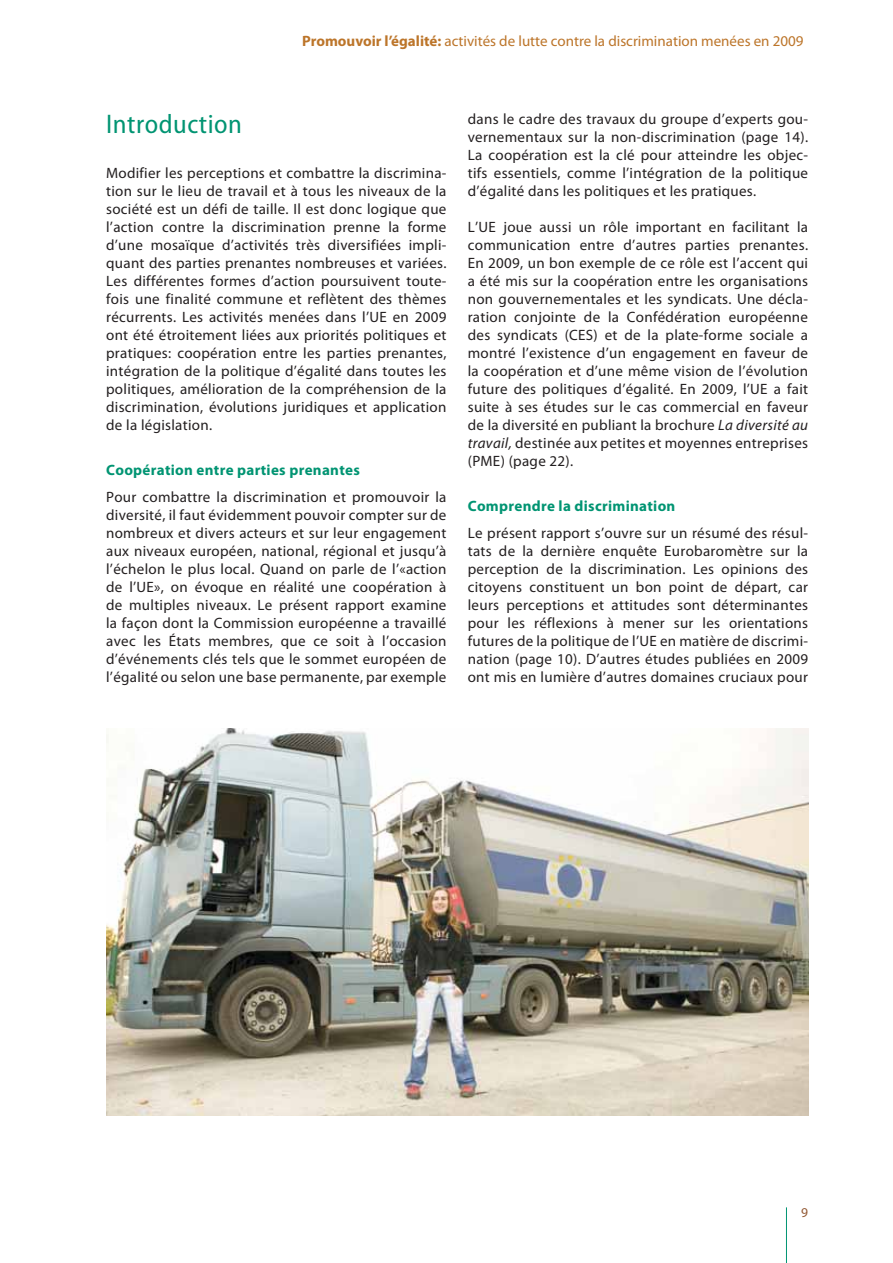
<style>
.page{position:relative;width:893px;height:1263px;background:#fff}
.page>*{position:absolute;margin:0;border:0;box-sizing:border-box;transform-origin:0 0}
.t1{font:semi-condensed 27px "Myriad Pro";letter-spacing:.02em;color:#009472}
.t2{font:15px/18px "Myriad Pro";letter-spacing:.02em;color:#231f20;text-align:justify}
.t3{font:15px "Myriad Pro";color:#bc752a}
.t4{font:700 15px "Myriad Pro";letter-spacing:.02em;color:#009472}
.t5{font:13.5px "Myriad Pro";color:#925833}
.s1{font-weight:700}
.s2{font-style:italic}
</style>
<div class="page">
<hr style="left:786px;top:1207px;width:1px;height:56px;background:#009472">
<img style="left:106px;top:729px;width:702px;height:387px">
<p class="t3" style="left:302px;top:35px;width:503px"><span class="s1">Promouvoir l’égalité:</span> activités de lutte contre la discrimination menées en 2009</p>
<h1 class="t1" style="left:106px;top:114px;width:137px">Introduction</h1>
<p class="t2" style="left:106px;top:166px;width:342px">Modifier les perceptions et combattre la discrimina&shy;tion sur le lieu de travail et à tous les niveaux de la société est un défi de taille. Il est donc logique que l’action contre la discrimination prenne la forme d’une mosaïque d’activités très diversifiées impli&shy;quant des parties prenantes nombreuses et variées.<br>Les différentes formes d’action poursuivent toute&shy;fois une finalité commune et reflètent des thèmes récurrents. Les activités menées dans l’UE en 2009 ont été étroitement liées aux priorités politiques et pratiques: coopération entre les parties prenantes, intégration de la politique d’égalité dans toutes les politiques, amélioration de la compréhension de la discrimination, évolutions juridiques et application de la législation.</p>
<p class="t4" style="left:106px;top:465px;width:255px">Coopération entre parties prenantes</p>
<p class="t2" style="left:106px;top:490px;width:342px">Pour combattre la discrimination et promouvoir la diversité, il faut évidemment pouvoir compter sur de nombreux et divers acteurs et sur leur engagement aux niveaux européen, national, régional et jusqu’à l’échelon le plus local. Quand on parle de l’«action de l’UE», on évoque en réalité une coopération à de multiples niveaux. Le présent rapport examine la façon dont la Commission européenne a travaillé avec les États membres, que ce soit à l’occasion d’événements clés tels que le sommet européen de l’égalité ou selon une base permanente, par exemple</p>
<p class="t2" style="left:468px;top:112px;width:342px">dans le cadre des travaux du groupe d’experts gou&shy;vernementaux sur la non-discrimination (page 14).<br>La coopération est la clé pour atteindre les objec&shy;tifs essentiels, comme l’intégration de la politique d’égalité dans les politiques et les pratiques.</p>
<p class="t2" style="left:468px;top:220px;width:342px">L’UE joue aussi un rôle important en facilitant la communication entre d’autres parties prenantes.<br>En 2009, un bon exemple de ce rôle est l’accent qui a été mis sur la coopération entre les organisations non gouvernementales et les syndicats. Une décla&shy;ration conjointe de la Confédération européenne des syndicats (CES) et de la plate-forme sociale a montré l’existence d’un engagement en faveur de la coopération et d’une même vision de l’évolution future des politiques d’égalité. En 2009, l’UE a fait suite à ses études sur le cas commercial en faveur de la diversité en publiant la brochure <span class="s2">La diversité au travail,</span> destinée aux petites et moyennes entreprises (PME) (page 22).</p>
<p class="t4" style="left:468px;top:501px;width:209px">Comprendre la discrimination</p>
<p class="t2" style="left:468px;top:526px;width:342px">Le présent rapport s’ouvre sur un résumé des résul&shy;tats de la dernière enquête Eurobaromètre sur la perception de la discrimination. Les opinions des citoyens constituent un bon point de départ, car leurs perceptions et attitudes sont déterminantes pour les réflexions à mener sur les orientations futures de la politique de l’UE en matière de discrimi&shy;nation (page 10). D’autres études publiées en 2009 ont mis en lumière d’autres domaines cruciaux pour</p>
<p class="t5" style="left:801px;top:1207px;width:8px">9</p>
</div>
